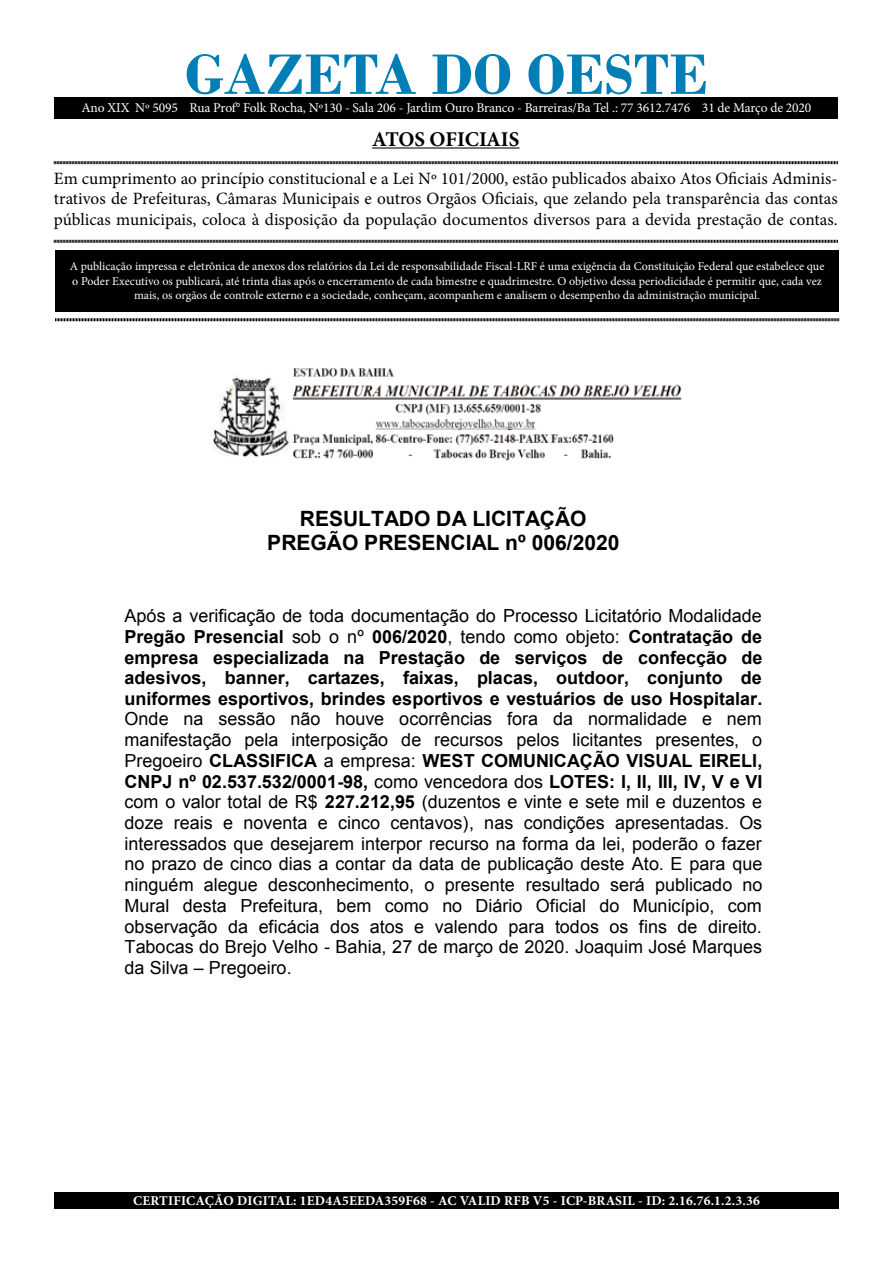
<style>
.page{position:relative;width:893px;height:1263px;background:#fff}
.page>*{position:absolute;margin:0;border:0;box-sizing:border-box;transform-origin:0 0}
.t1{font:700 60px "Bodoni";color:#007eb5}
.t2{font:700 21px/24.3px "Arial";color:#000;text-align:center}
.t3{font:700 21px "Minion Pro";letter-spacing:-.005em;color:#000}
.t4{font:18px/20.7px "Arial";color:#000;text-align:justify}
.t5{font:700 18px/20.7px "Arial";color:#000;text-align:justify}
.t6{font:17.25px/20.7px "Minion Pro";color:#000;text-align:justify}
.t7{font:13.5px "Minion Pro";letter-spacing:-.01em;color:#fff}
.t8{font:700 13.5px "Minion Pro";letter-spacing:.015em;color:#fff}
.t9{font:12px/14.4px "Minion Pro";color:#fff;text-align:center}
.s1{font-weight:400}
.s2{font-weight:700}
.s3{font-style:inherit}
</style>
<div class="page">
<div style="left:55px;top:250px;width:784px;height:61px;background:#000"></div>
<hr style="left:372px;top:147px;width:147px;height:2px;background:#000">
<svg style="left:54px;top:161px;width:784px;height:4px;background:#7f7f7f"></svg>
<svg style="left:54px;top:239px;width:784px;height:4px;background:#7f7f7f"></svg>
<svg style="left:55px;top:318px;width:784px;height:4px;background:#7f7f7f"></svg>
<div style="left:54px;top:98px;width:784px;height:20px;background:#000"></div>
<div style="left:54px;top:1192px;width:785px;height:17px;background:#000"></div>
<img style="left:213px;top:368px;width:469px;height:93px">
<h1 class="t1" style="left:185px;top:39px;width:525px">GAZETA DO OESTE</h1>
<p class="t3" style="left:372px;top:124px;width:149px">ATOS OFICIAIS</p>
<p class="t6" style="left:54px;top:168px;width:785px">Em cumprimento ao princípio constitucional e a Lei Nº 101/2000, estão publicados abaixo Atos Oficiais Adminis&shy;trativos de Prefeituras, Câmaras Municipais e outros Orgãos Oficiais, que zelando pela transparência das contas públicas municipais, coloca à disposição da população documentos diversos para a devida prestação de contas.</p>
<p class="t9" style="left:70px;top:259px;width:756px">A publicação impressa e eletrônica de anexos dos relatórios da Lei de responsabilidade Fiscal-LRF é uma exigência da Constituição Federal que estabelece que o Poder Executivo os publicará, até trinta dias após o encerramento de cada bimestre e quadrimestre. O objetivo dessa periodicidade é permitir que, cada vez mais, os orgãos de controle externo e a sociedade, conheçam, acompanhem e analisem o desempenho da administração municipal.</p>
<p class="t7" style="left:81px;top:99px;width:731px">Ano XIX Nº 5095 Rua Prof° Folk Rocha, Nº130 - Sala 206 - Jardim Ouro Branco - Barreiras/Ba Tel .: 77 3612.7476 31 de Março de 2020</p>
<p class="t2" style="left:267px;top:507px;width:354px">RESULTADO DA LICITAÇÃO<br>PREGÃO PRESENCIAL nº 006/2020</p>
<p class="t5" style="left:125px;top:606px;width:640px"><span class="s1">Após a verificação de toda documentação do Processo Licitatório Modalidade </span>Pregão Presencial <span class="s1">sob o nº</span> 006/2020<span class="s1">, tendo como objeto:</span> Contratação de empresa especializada na Prestação de serviços de confecção de adesivos, banner, cartazes, faixas, placas, outdoor, conjunto de uniformes esportivos, brindes esportivos e vestuários de uso Hospitalar.</p>
<p class="t4" style="left:125px;top:709px;width:639px">Onde na sessão não houve ocorrências fora da normalidade e nem manifestação pela interposição de recursos pelos licitantes presentes, o Pregoeiro <span class="s2">CLASSIFICA</span> a empresa: <span class="s2">WEST COMUNICAÇÃO VISUAL EIRELI, CNPJ nº 02.537.532/0001-98,</span> como vencedora dos <span class="s2">LOTES: I, II, III, IV, V e VI </span>com o valor total de R$ <span class="s2">227.212,95</span> (duzentos e vinte e sete mil e duzentos e doze reais e noventa e cinco centavos), nas condições apresentadas. Os interessados que desejarem interpor recurso na forma da lei, poderão o fazer no prazo de cinco dias a contar da data de publicação deste Ato. E para que ninguém alegue desconhecimento, o presente resultado será publicado no Mural desta Prefeitura, bem como no Diário Oficial do Município, com observação da eficácia dos atos e valendo para todos os fins de direito.<br>Tabocas do Brejo Velho - Bahia, 27 de março de 2020. Joaquim José Marques da Silva <span class="s3">–</span> Pregoeiro.</p>
<p class="t8" style="left:133px;top:1191px;width:628px">CERTIFICAÇÃO DIGITAL: 1ED4A5EEDA359F68 - AC VALID RFB V5 - ICP-BRASIL - ID: 2.16.76.1.2.3.36</p>
</div>
